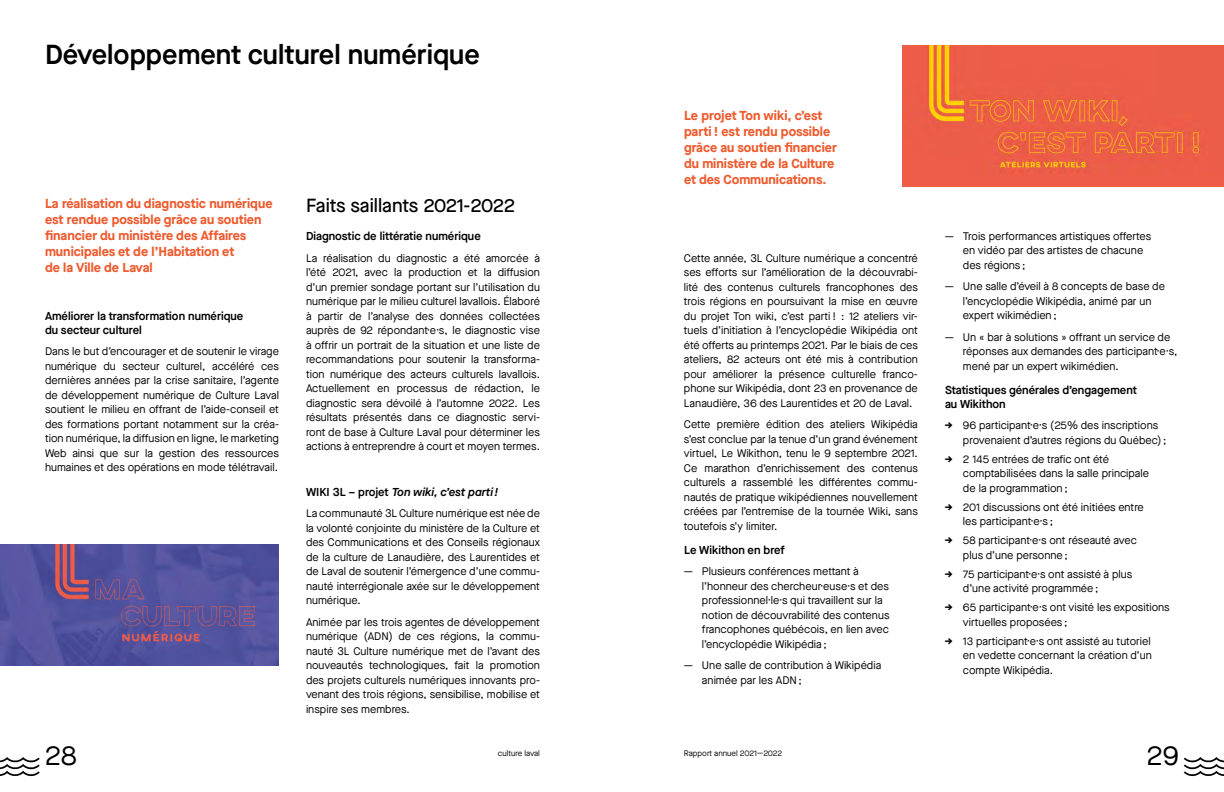
<style>
.page{position:relative;width:1224px;height:792px;background:#fff}
.page>*{position:absolute;margin:0;border:0;box-sizing:border-box;transform-origin:0 0}
.t1{font:600 27.5px "Maison Neue";color:#000}
.t2{font:27.5px "Maison Neue";color:#000}
.t3{font:500 19px "Maison Neue";letter-spacing:-.015em;color:#000}
.t4{font:700 13px/16px "Maison Neue";color:#ee5b2f}
.t5{font:600 11.5px/14px "Maison Neue";color:#000}
.t6{font:italic 600 11.5px "Maison Neue";color:#000}
.t7{font:11px/14.5px "Maison Neue";color:#000}
.t8{font:8px "Maison Neue";color:#000}
.s1{font-style:normal}
.s2{font-weight:700}
</style>
<div class="page">
<img style="left:902px;top:45px;width:322px;height:142px">
<img style="left:0;top:544px;width:279px;height:122px">
<svg style="left:0;top:757px;width:40px;height:20px"></svg>
<svg style="left:1184px;top:757px;width:40px;height:20px"></svg>
<h1 class="t1" style="left:45px;top:36px;width:436px">Développement culturel numérique</h1>
<p class="t4" style="left:45px;top:195px;width:229px">La réalisation du diagnostic numérique est rendue possible grâce au soutien financier du ministère des Affaires municipales et de l’Habitation et<br>de la Ville de Laval</p>
<p class="t5" style="left:45px;top:308px;width:200px">Améliorer la transformation numérique du secteur culturel</p>
<p class="t7" style="left:45px;top:344px;width:236px;text-align:justify">Dans le but d’encourager et de soutenir le virage numérique du secteur culturel, accéléré ces dernières années par la crise sanitaire, l’agente de développement numérique de Culture Laval soutient le milieu en offrant de l’aide-conseil et des formations portant notamment sur la créa&shy;tion numérique, la diffusion en ligne, le marketing Web ainsi que sur la gestion des ressources humaines et des opérations en mode télétravail.</p>
<h2 class="t3" style="left:306px;top:193px;width:211px">Faits saillants 2021-2022</h2>
<p class="t5" style="left:306px;top:229px;width:176px">Diagnostic de littératie numérique</p>
<p class="t7" style="left:306px;top:251px;width:236px;text-align:justify">La réalisation du diagnostic a été amorcée à l’été 2021, avec la production et la diffusion d’un premier sondage portant sur l’utilisation du numérique par le milieu culturel lavallois. Élaboré à partir de l’analyse des données collectées auprès de 92 répondant·e·s, le diagnostic vise à offrir un portrait de la situation et une liste de recommandations pour soutenir la transforma&shy;tion numérique des acteurs culturels lavallois.<br>Actuellement en processus de rédaction, le diagnostic sera dévoilé à l’automne 2022. Les résultats présentés dans ce diagnostic servi&shy;ront de base à Culture Laval pour déterminer les actions à entreprendre à court et moyen termes.</p>
<p class="t6" style="left:306px;top:484px;width:194px"><span class="s1">WIKI 3L – projet</span> Ton wiki, c’est parti !</p>
<p class="t7" style="left:306px;top:506px;width:236px;text-align:justify">La communauté 3L Culture numérique est née de la volonté conjointe du ministère de la Culture et des Communications et des Conseils régionaux de la culture de Lanaudière, des Laurentides et de Laval de soutenir l’émergence d’une commu&shy;nauté interrégionale axée sur le développement numérique.</p>
<p class="t7" style="left:306px;top:615px;width:236px;text-align:justify">Animée par les trois agentes de développement numérique (ADN) de ces régions, la commu&shy;nauté 3L Culture numérique met de l’avant des nouveautés technologiques, fait la promotion des projets culturels numériques innovants pro&shy;venant des trois régions, sensibilise, mobilise et inspire ses membres.</p>
<p class="t4" style="left:684px;top:107px;width:154px">Le projet Ton wiki, c’est parti ! est rendu possible grâce au soutien financier du ministère de la Culture et des Communications.</p>
<p class="t7" style="left:684px;top:250px;width:236px;text-align:justify">Cette année, 3L Culture numérique a concentré ses efforts sur l’amélioration de la découvrabi&shy;lité des contenus culturels francophones des trois régions en poursuivant la mise en œuvre du projet Ton wiki, c’est parti ! : 12 ateliers vir&shy;tuels d’initiation à l’encyclopédie Wikipédia ont été offerts au printemps 2021. Par le biais de ces ateliers, 82 acteurs ont été mis à contribution pour améliorer la présence culturelle franco&shy;phone sur Wikipédia, dont 23 en provenance de Lanaudière, 36 des Laurentides et 20 de Laval.</p>
<p class="t7" style="left:684px;top:417px;width:236px;text-align:justify">Cette première édition des ateliers Wikipédia s’est conclue par la tenue d’un grand événement virtuel, Le Wikithon, tenu le 9 septembre 2021.<br>Ce marathon d’enrichissement des contenus culturels a rassemblé les différentes commu&shy;nautés de pratique wikipédiennes nouvellement créées par l’entremise de la tournée Wiki, sans toutefois s’y limiter.</p>
<p class="t5" style="left:684px;top:542px;width:102px">Le Wikithon en bref</p>
<p class="t7" style="left:702px;top:564px;width:189px;text-indent:-18px">— Plusieurs conférences mettant à l’honneur des chercheur·euse·s et des professionnel·le·s qui travaillent sur la notion de découvrabilité des contenus francophones québécois, en lien avec l’encyclopédie Wikipédia ;</p>
<p class="t7" style="left:702px;top:658px;width:181px;text-indent:-18px">— Une salle de contribution à Wikipédia animée par les ADN ;</p>
<p class="t7" style="left:963px;top:229px;width:190px;text-indent:-18px">— Trois performances artistiques offertes en vidéo par des artistes de chacune des régions ;</p>
<p class="t7" style="left:963px;top:279px;width:204px;text-indent:-18px">— Une salle d’éveil à 8 concepts de base de l’encyclopédie Wikipédia, animé par un expert wikimédien ;</p>
<p class="t7" style="left:963px;top:330px;width:216px;text-indent:-18px">— Un « bar à solutions » offrant un service de réponses aux demandes des participant·e·s, mené par un expert wikimédien.</p>
<p class="t5" style="left:945px;top:383px;width:193px">Statistiques générales d’engagement au Wikithon</p>
<p class="t7" style="left:963px;top:418px;width:205px;text-indent:-18px"><span class="s2">→</span> 96 participant·e·s (25% des inscriptions provenaient d’autres régions du Québec) ;</p>
<p class="t7" style="left:963px;top:452px;width:188px;text-indent:-18px"><span class="s2">→</span> 2 145 entrées de trafic ont été comptabilisées dans la salle principale de la programmation ;</p>
<p class="t7" style="left:963px;top:500px;width:182px;text-indent:-18px"><span class="s2">→</span> 201 discussions ont été initiées entre les participant·e·s ;</p>
<p class="t7" style="left:963px;top:533px;width:175px;text-indent:-18px"><span class="s2">→</span> 58 participant·e·s ont réseauté avec plus d’une personne ;</p>
<p class="t7" style="left:963px;top:567px;width:171px;text-indent:-18px"><span class="s2">→</span> 75 participant·e·s ont assisté à plus d’une activité programmée ;</p>
<p class="t7" style="left:963px;top:600px;width:208px;text-indent:-18px"><span class="s2">→</span> 65 participant·e·s ont visité les expositions virtuelles proposées ;</p>
<p class="t7" style="left:963px;top:634px;width:190px;text-align:justify;text-indent:-18px"><span class="s2">→</span> 13 participant·e·s ont assisté au tutoriel en vedette concernant la création d’un compte Wikipédia.</p>
<h1 class="t2" style="left:45px;top:737px;width:33px">28</h1>
<h1 class="t2" style="left:1147px;top:737px;width:34px">29</h1>
<p class="t8" style="left:498px;top:748px;width:44px">culture laval</p>
<p class="t8" style="left:684px;top:748px;width:100px">Rapport annuel 2021—2022</p>
</div>
